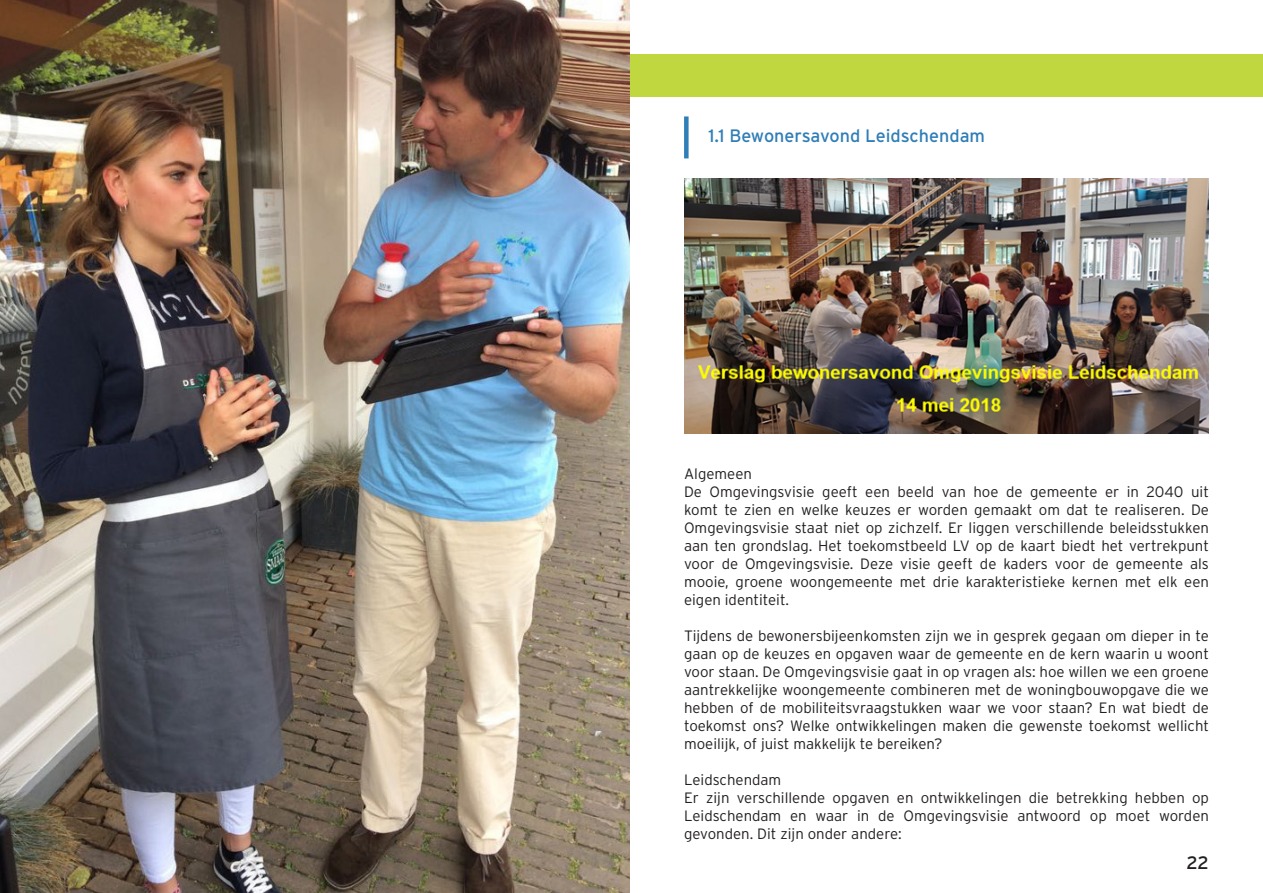
<style>
.page{position:relative;width:1263px;height:893px;background:#fff}
.page>*{position:absolute;margin:0;border:0;box-sizing:border-box;transform-origin:0 0}
.t1{font:18px "Interstate";color:#2f7eb7}
.t2{font:18px "Interstate";color:#231f20}
.t3{font:300 15px/18px "Interstate";color:#231f20;text-align:justify}
</style>
<div class="page">
<div style="left:630px;top:54px;width:633px;height:43px;background:#c0d740"></div>
<img style="left:0;top:0;width:630px;height:893px">
<svg style="left:684px;top:116px;width:4px;height:42px"></svg>
<img style="left:684px;top:178px;width:525px;height:255px">
<p class="t1" style="left:708px;top:124px;width:278px">1.1 Bewonersavond Leidschendam</p>
<p class="t3" style="left:684px;top:465px;width:69px">Algemeen</p>
<p class="t3" style="left:684px;top:483px;width:526px">De Omgevingsvisie geeft een beeld van hoe de gemeente er in 2040 uit komt te zien en welke keuzes er worden gemaakt om dat te realiseren. De Omgevingsvisie staat niet op zichzelf. Er liggen verschillende beleidsstukken aan ten grondslag. Het toekomstbeeld LV op de kaart biedt het vertrekpunt voor de Omgevingsvisie. Deze visie geeft de kaders voor de gemeente als mooie, groene woongemeente met drie karakteristieke kernen met elk een eigen identiteit.</p>
<p class="t3" style="left:684px;top:627px;width:526px">Tijdens de bewonersbijeenkomsten zijn we in gesprek gegaan om dieper in te gaan op de keuzes en opgaven waar de gemeente en de kern waarin u woont voor staan. De Omgevingsvisie gaat in op vragen als: hoe willen we een groene aantrekkelijke woongemeente combineren met de woningbouwopgave die we hebben of de mobiliteitsvraagstukken waar we voor staan? En wat biedt de toekomst ons? Welke ontwikkelingen maken die gewenste toekomst wellicht moeilijk, of juist makkelijk te bereiken?</p>
<p class="t3" style="left:684px;top:771px;width:99px">Leidschendam</p>
<p class="t3" style="left:684px;top:789px;width:526px">Er zijn verschillende opgaven en ontwikkelingen die betrekking hebben op Leidschendam en waar in de Omgevingsvisie antwoord op moet worden gevonden. Dit zijn onder andere:</p>
<p class="t2" style="left:1186px;top:852px;width:24px">22</p>
</div>
